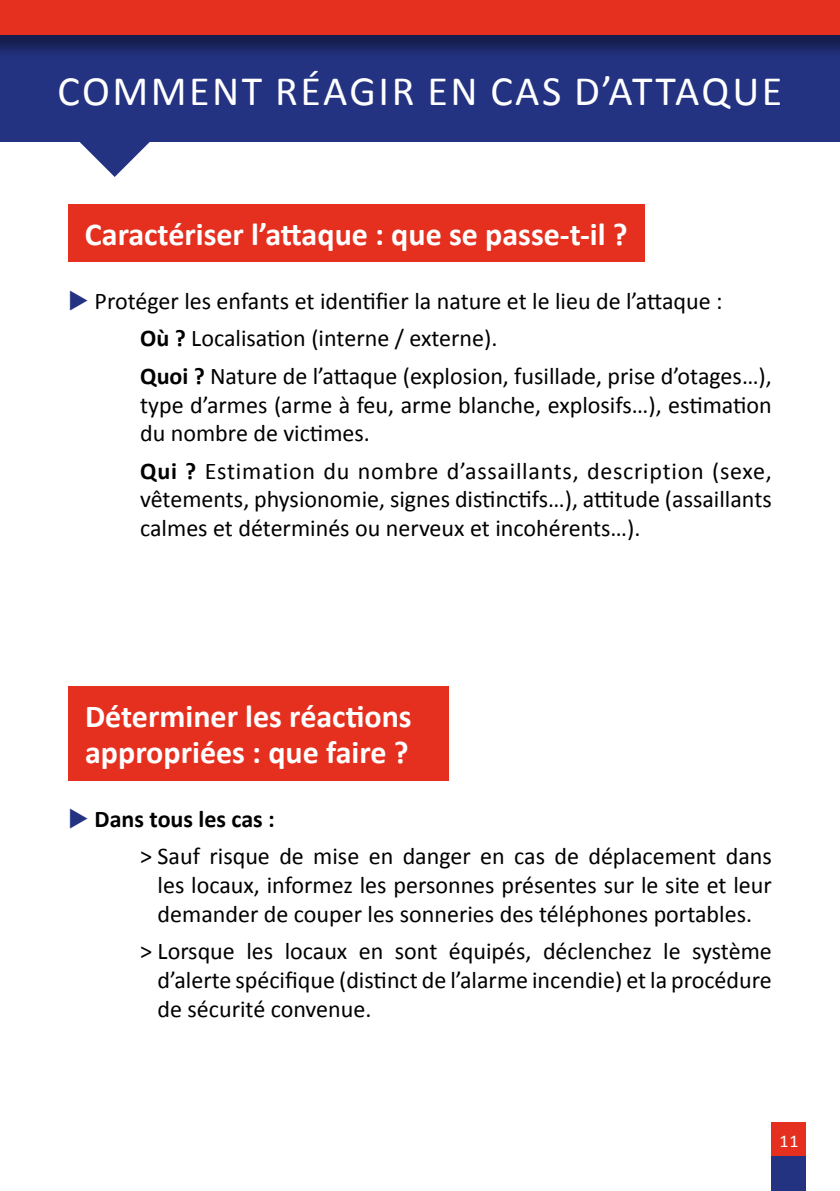
<style>
.page{position:relative;width:840px;height:1191px;background:#fff}
.page>*{position:absolute;margin:0;border:0;box-sizing:border-box;transform-origin:0 0}
.t1{font:42px "Calibri";letter-spacing:.06em;color:#fff}
.t2{font:700 32px/36px "Calibri";color:#fff}
.t3{font:24px/28.8px "Calibri";color:#000}
.t4{font:18px "Calibri";color:#fff}
.s1{color:#243282}
.s2{font-weight:700}
</style>
<div class="page">
<div style="left:0;top:0;width:839px;height:142px;background:#243282"></div>
<div style="left:0;top:0;width:839px;height:59px;background:#000;opacity:.4"></div>
<div style="left:0;top:0;width:839px;height:34px;background:#e6301f"></div>
<svg style="left:79px;top:142px;width:71px;height:35px"></svg>
<div style="left:771px;top:1123px;width:34px;height:34px;background:#e6301f"></div>
<div style="left:771px;top:1157px;width:34px;height:34px;background:#243282"></div>
<div style="left:68px;top:204px;width:576px;height:58px;background:#e6301f"></div>
<div style="left:68px;top:686px;width:380px;height:94px;background:#e6301f"></div>
<h1 class="t1" style="left:58px;top:65px;width:726px">COMMENT RÉAGIR EN CAS D’ATTAQUE</h1>
<h2 class="t2" style="left:85px;top:216px;width:544px">Caractériser l’attaque : que se passe-t-il ?</h2>
<p class="t3" style="left:140px;top:282px;width:632px;line-height:37.2px;text-indent:-72px"><span class="s1">◆</span> Protéger les enfants et identifier la nature et le lieu de l’attaque :<br><span class="s2">Où ?</span> Localisation (interne / externe).<br><span class="s2">Quoi ?</span> Nature de l’attaque (explosion, fusillade, prise d’otages…),</p>
<p class="t3" style="left:140px;top:390px;width:632px">type d’armes (arme à feu, arme blanche, explosifs…), estimation du nombre de victimes.</p>
<p class="t3" style="left:140px;top:456px;width:632px;text-align:justify"><span class="s2">Qui ?</span> Estimation du nombre d’assaillants, description (sexe, vêtements, physionomie, signes distinctifs…), attitude (assaillants calmes et déterminés ou nerveux et incohérents…).</p>
<h2 class="t2" style="left:85px;top:698px;width:328px">Déterminer les réactions appropriées : que faire ?</h2>
<p class="t3" style="left:140px;top:800px;width:632px;line-height:37.2px;text-indent:-72px"><span class="s1">◆</span> <span class="s2">Dans tous les cas :<br></span>&gt; Sauf risque de mise en danger en cas de déplacement dans</p>
<p class="t3" style="left:157px;top:871px;width:615px">les locaux, informez les personnes présentes sur le site et leur demander de couper les sonneries des téléphones portables.</p>
<p class="t3" style="left:157px;top:937px;width:615px;text-align:justify;text-indent:-17px">&gt; Lorsque les locaux en sont équipés, déclenchez le système d’alerte spécifique (distinct de l’alarme incendie) et la procédure de sécurité convenue.</p>
<p class="t4" style="left:778px;top:1129px;width:21px">11</p>
</div>
